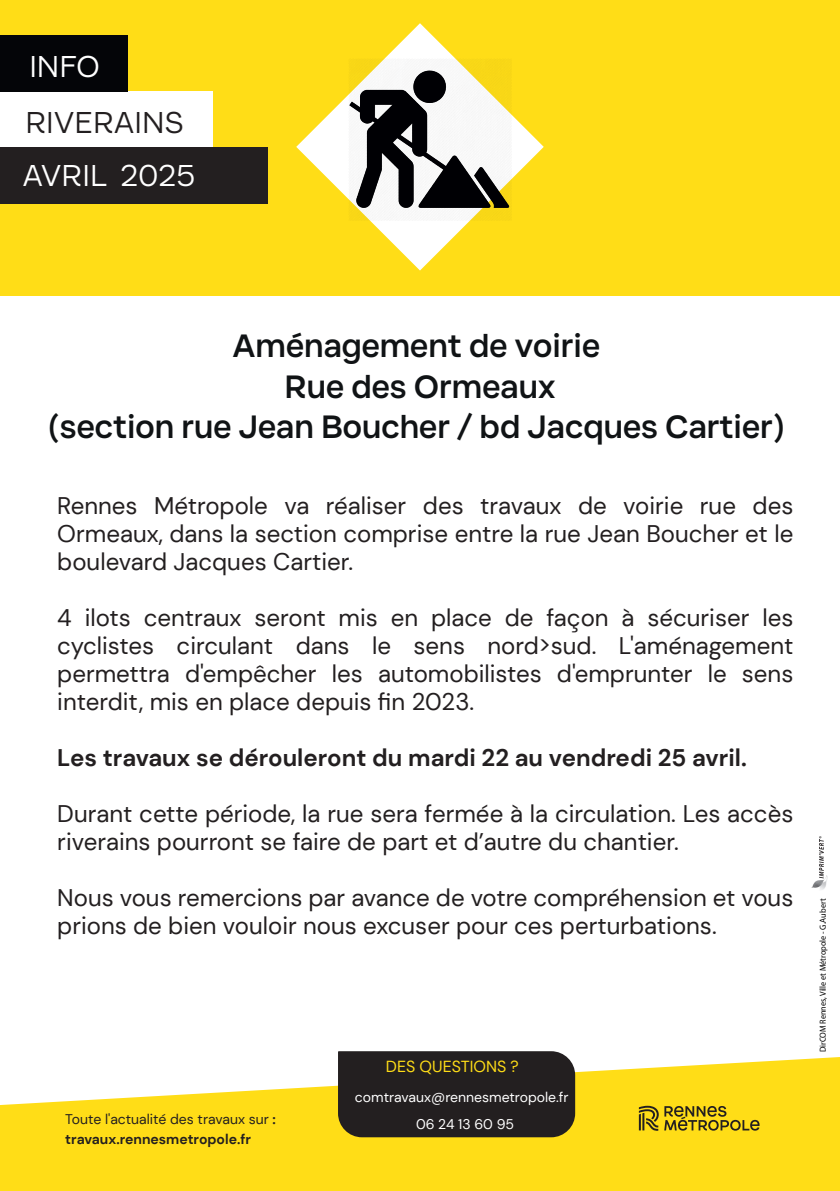
<style>
.page{position:relative;width:840px;height:1191px;background:#fff}
.page>*{position:absolute;margin:0;border:0;box-sizing:border-box;transform-origin:0 0}
.t1{font:500 30px/40.6px "Condate";color:#101315;text-align:center}
.t2{font:300 28px "Condate";color:#fff}
.t3{font:300 28px "Condate";color:#231f20}
.t4{font:24px/28px "DM Sans";color:#231f20;text-align:justify}
.t5{font:700 24px "DM Sans";color:#231f20}
.t6{font:16px "DM Sans";color:#ffdd17}
.t7{font:14px/20px "DM Sans";color:#231f20}
.t8{font:14px/27.4px "DM Sans";color:#fff;text-align:center}
.t9{font:8.8px "Myriad Pro";color:#000001;scale:.93 1}
.s1{font-weight:700}
</style>
<div class="page">
<div style="left:0;top:0;width:839px;height:295px;background:#ffdd17"></div>
<svg style="left:296px;top:23px;width:247px;height:247px"></svg>
<img style="left:348px;top:58px;width:163px;height:163px">
<div style="left:0;top:91px;width:213px;height:56px;background:#fff"></div>
<div style="left:0;top:35px;width:127px;height:56px;background:#040508"></div>
<div style="left:0;top:147px;width:267px;height:56px;background:#231f20"></div>
<svg style="left:0;top:1057px;width:839px;height:134px;fill:#ffdd17"></svg>
<svg style="left:664px;top:1106px;width:95px;height:24px;background:#b79f19"></svg>
<svg style="left:638px;top:1105px;width:20px;height:26px"></svg>
<img style="left:811px;top:836px;width:16px;height:54px">
<div style="left:338px;top:1051px;width:237px;height:86px;background:#231f20"></div>
<p class="t2" style="left:29px;top:49px;width:72px">INFO</p>
<p class="t3" style="left:25px;top:105px;width:160px">RIVERAINS</p>
<p class="t2" style="left:22px;top:158px;width:174px">AVRIL 2025</p>
<p class="t1" style="left:48px;top:325px;width:737px">Aménagement de voirie<br>Rue des Ormeaux<br>(section rue Jean Boucher / bd Jacques Cartier)</p>
<p class="t4" style="left:57px;top:492px;width:737px">Rennes Métropole va réaliser des travaux de voirie rue des Ormeaux, dans la section comprise entre la rue Jean Boucher et le boulevard Jacques Cartier.</p>
<p class="t4" style="left:57px;top:604px;width:737px">4 ilots centraux seront mis en place de façon à sécuriser les cyclistes circulant dans le sens nord&gt;sud. L'aménagement permettra d'empêcher les automobilistes d'emprunter le sens interdit, mis en place depuis fin 2023.</p>
<p class="t5" style="left:57px;top:743px;width:690px">Les travaux se dérouleront du mardi 22 au vendredi 25 avril.</p>
<p class="t4" style="left:57px;top:800px;width:737px">Durant cette période, la rue sera fermée à la circulation. Les accès riverains pourront se faire de part et d’autre du chantier.</p>
<p class="t4" style="left:57px;top:884px;width:737px">Nous vous remercions par avance de votre compréhension et vous prions de bien vouloir nous excuser pour ces perturbations.</p>
<p class="t7" style="left:65px;top:1109px;width:212px">Toute l'actualité des travaux sur <span class="s1">: travaux.rennesmetropole.fr</span></p>
<p class="t6" style="left:385px;top:1056px;width:134px">DES QUESTIONS ?</p>
<p class="t8" style="left:355px;top:1083px;width:215px">comtravaux@rennesmetropole.fr<br>06 24 13 60 95</p>
<p class="t9" style="left:817px;top:1052px;width:167px;rotate:-90deg">DirCOM Rennes, Ville et Métropole - G.Aubert</p>
</div>
